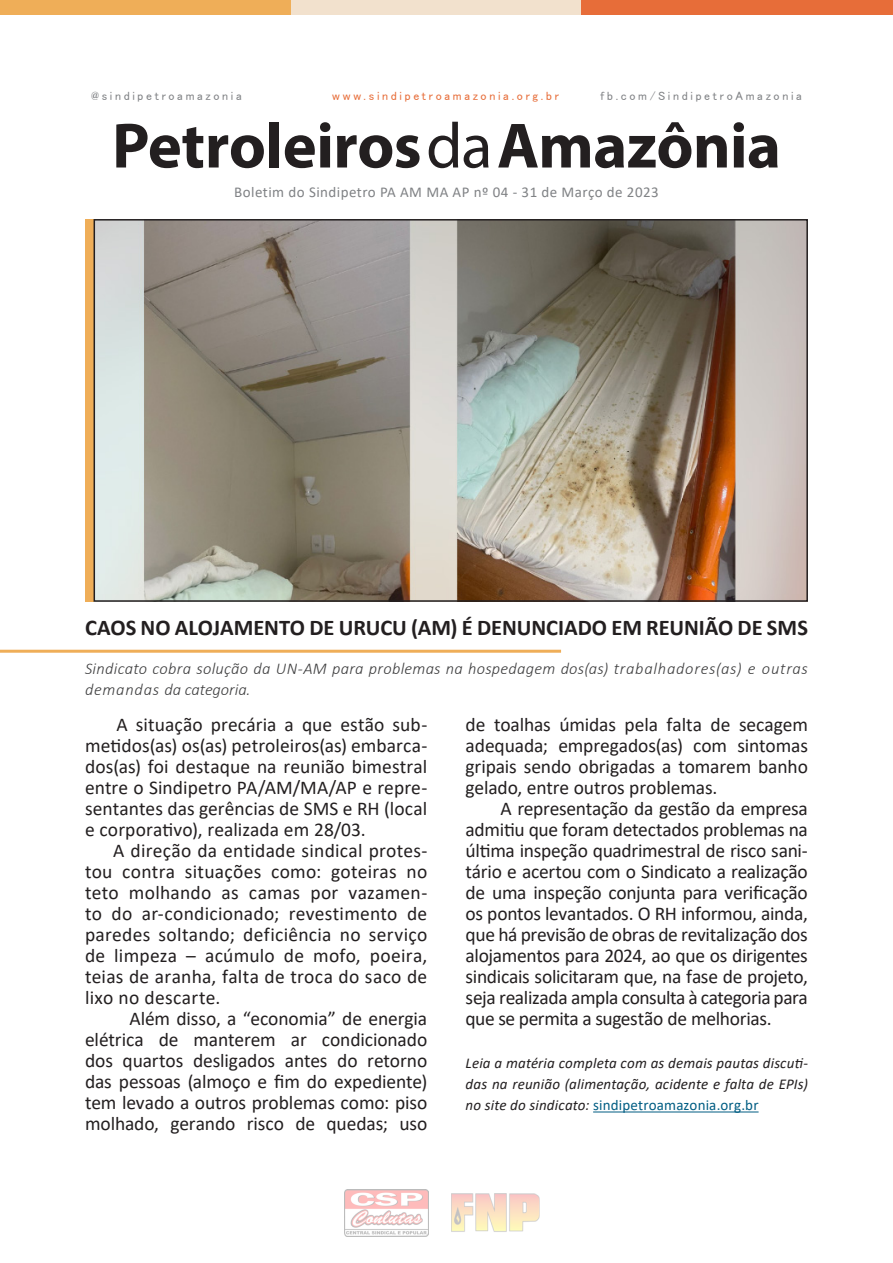
<style>
.page{position:relative;width:893px;height:1263px;background:#fff}
.page>*{position:absolute;margin:0;border:0;box-sizing:border-box;transform-origin:0 0}
.t1{font:700 64.5px "Myriad Pro";letter-spacing:-.01em;color:#231f20}
.t2{font:700 22.5px "Calibri";letter-spacing:-.005em;color:#231f20}
.t3{font:19.5px/21px "Calibri";letter-spacing:-.005em;color:#231f20;text-align:justify}
.t4{font:italic 300 16.5px/21px "Calibri";letter-spacing:.015em;color:#3e3e3f}
.t5{font:italic 15px/21px "Calibri";letter-spacing:.01em;color:#231f20;text-align:justify}
.t6{font:15px "Calibri";letter-spacing:.03em;color:#808285}
.t7{font:12px "MS UI Gothic";letter-spacing:.225em;color:#808285}
.t8{font:12px "MS UI Gothic";letter-spacing:.225em;color:#e76d39}
.s1{font-weight:400}
.s2{font-style:normal;color:#005d83}
</style>
<div class="page">
<div style="left:85px;top:219px;width:9px;height:383px;background:#efae58"></div>
<img style="left:97px;top:222px;width:708px;height:377px">
<div style="left:94px;top:219px;width:714px;height:383px;border:2px solid #231f20"></div>
<img style="left:344px;top:1189px;width:84px;height:47px">
<img style="left:452px;top:1194px;width:88px;height:38px">
<hr style="left:593px;top:1111px;width:166px;height:1px;background:#005d83">
<hr style="left:0;top:650px;width:561px;height:3px;background:#efae58">
<div style="left:0;top:0;width:291px;height:15px;background:#efae58"></div>
<div style="left:291px;top:0;width:290px;height:15px;background:#f2e1cd"></div>
<div style="left:581px;top:0;width:312px;height:15px;background:#e76d39"></div>
<p class="t7" style="left:91px;top:90px;width:152px">@sindipetroamazonia</p>
<p class="t8" style="left:332px;top:90px;width:228px">www.sindipetroamazonia.org.br</p>
<p class="t7" style="left:600px;top:90px;width:203px">fb.com/SindipetroAmazonia</p>
<h1 class="t1" style="left:112px;top:104px;width:670px">Petroleiros <span class="s1">da</span> Amazônia</h1>
<p class="t6" style="left:234px;top:181px;width:426px">Boletim do Sindipetro PA AM MA AP nº 04 - 31 de Março de 2023</p>
<p class="t2" style="left:85px;top:612px;width:724px">CAOS NO ALOJAMENTO DE URUCU (AM) É DENUNCIADO EM REUNIÃO DE SMS</p>
<p class="t4" style="left:85px;top:658px;width:724px">Sindicato cobra solução da UN-AM para problemas na hospedagem dos(as) trabalhadores(as) e outras demandas da categoria.</p>
<p class="t3" style="left:85px;top:713px;width:344px;text-indent:32px">A situação precária a que estão sub&shy;metidos(as) os(as) petroleiros(as) embarca&shy;dos(as) foi destaque na reunião bimestral entre o Sindipetro PA/AM/MA/AP e repre&shy;sentantes das gerências de SMS e RH (local e corporativo), realizada em 28/03.</p>
<p class="t3" style="left:85px;top:839px;width:344px;text-indent:28px">A direção da entidade sindical protes&shy;tou contra situações como: goteiras no teto molhando as camas por vazamen&shy;to do ar-condicionado; revestimento de paredes soltando; deficiência no serviço de limpeza – acúmulo de mofo, poeira, teias de aranha, falta de troca do saco de lixo no descarte.</p>
<p class="t3" style="left:85px;top:1007px;width:344px;text-indent:44px">Além disso, a “economia” de energia elétrica de manterem ar condicionado dos quartos desligados antes do retorno das pessoas (almoço e fim do expediente) tem levado a outros problemas como: piso molhado, gerando risco de quedas; uso</p>
<p class="t3" style="left:466px;top:713px;width:344px">de toalhas úmidas pela falta de secagem adequada; empregados(as) com sintomas gripais sendo obrigadas a tomarem banho gelado, entre outros problemas.</p>
<p class="t3" style="left:466px;top:797px;width:344px;text-indent:35px">A representação da gestão da empresa admitiu que foram detectados problemas na última inspeção quadrimestral de risco sani&shy;tário e acertou com o Sindicato a realização de uma inspeção conjunta para verificação os pontos levantados. O RH informou, ainda, que há previsão de obras de revitalização dos alojamentos para 2024, ao que os dirigentes sindicais solicitaram que, na fase de projeto, seja realizada ampla consulta à categoria para que se permita a sugestão de melhorias.</p>
<p class="t5" style="left:466px;top:1052px;width:344px">Leia a matéria completa com as demais pautas discuti&shy;das na reunião (alimentação, acidente e falta de EPIs) no site do sindicato: <span class="s2">sindipetroamazonia.org.br</span></p>
</div>
